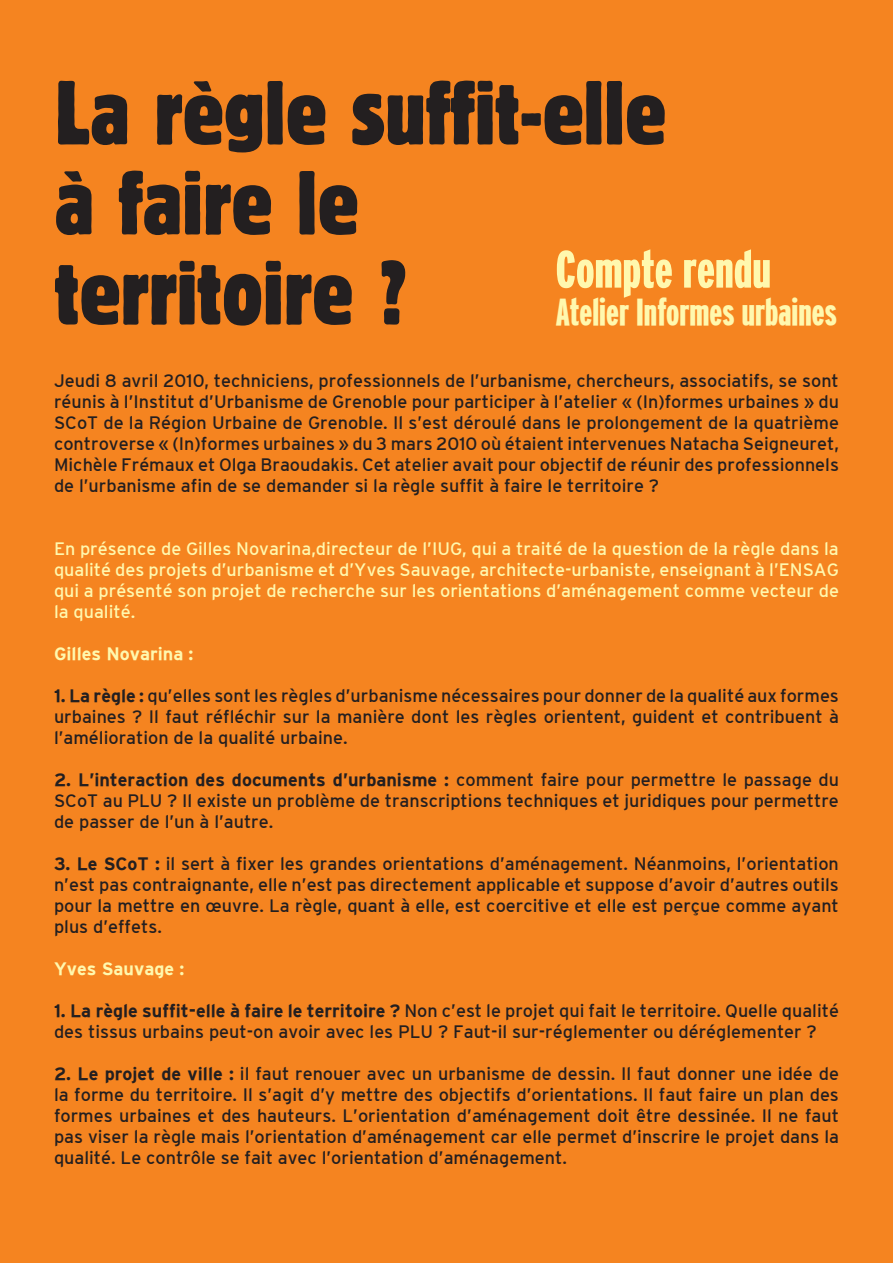
<style>
.page{position:relative;width:893px;height:1263px;background:#f58420}
.page>*{position:absolute;margin:0;border:0;box-sizing:border-box;transform-origin:0 0}
.t1{font:condensed 90px/90px "Block BE";color:#231f20}
.t2{font:52.5px "Interstate Black Compressed";color:#fff8ae}
.t3{font:37.5px "Interstate Black Compressed";color:#fff8ae}
.t4{font:18px/21px "Interstate";color:#231f20;text-align:justify}
.t5{font:18px/21px "Interstate";color:#fff8ae;text-align:justify}
.t6{font:700 18px "Interstate";color:#fff8ae}
.s1{font-weight:700}
</style>
<div class="page">
<p class="t1" style="left:55px;top:65px;width:613px">La règle suffit-elle à faire le</p>
<p class="t1" style="left:55px;top:245px;width:354px">territoire ?</p>
<p class="t2" style="left:556px;top:240px;width:217px">Compte rendu</p>
<p class="t3" style="left:556px;top:291px;width:283px">Atelier Informes urbaines</p>
<p class="t4" style="left:54px;top:370px;width:786px">Jeudi 8 avril 2010, techniciens, professionnels de l’urbanisme, chercheurs, associatifs, se sont réunis à l’Institut d’Urbanisme de Grenoble pour participer à l’atelier « (In)formes urbaines » du SCoT de la Région Urbaine de Grenoble. Il s’est déroulé dans le prolongement de la quatrième controverse « (In)formes urbaines » du 3 mars 2010 où étaient intervenues Natacha Seigneuret, Michèle Frémaux et Olga Braoudakis. Cet atelier avait pour objectif de réunir des professionnels de l’urbanisme afin de se demander si la règle suffit à faire le territoire ?</p>
<p class="t5" style="left:54px;top:538px;width:786px">En présence de Gilles Novarina,directeur de l’IUG, qui a traité de la question de la règle dans la qualité des projets d’urbanisme et d’Yves Sauvage, architecte-urbaniste, enseignant à l’ENSAG qui a présenté son projet de recherche sur les orientations d’aménagement comme vecteur de la qualité.</p>
<p class="t6" style="left:54px;top:643px;width:141px">Gilles Novarina :</p>
<p class="t4" style="left:54px;top:685px;width:786px"><span class="s1">1. La règle :</span> qu’elles sont les règles d’urbanisme nécessaires pour donner de la qualité aux formes urbaines ? Il faut réfléchir sur la manière dont les règles orientent, guident et contribuent à l’amélioration de la qualité urbaine.</p>
<p class="t4" style="left:54px;top:769px;width:786px"><span class="s1">2. L’interaction des documents d’urbanisme :</span> comment faire pour permettre le passage du SCoT au PLU ? Il existe un problème de transcriptions techniques et juridiques pour permettre de passer de l’un à l’autre.</p>
<p class="t4" style="left:54px;top:853px;width:786px"><span class="s1">3. Le SCoT :</span> il sert à fixer les grandes orientations d’aménagement. Néanmoins, l’orientation n’est pas contraignante, elle n’est pas directement applicable et suppose d’avoir d’autres outils pour la mettre en œuvre. La règle, quant à elle, est coercitive et elle est perçue comme ayant plus d’effets.</p>
<p class="t6" style="left:54px;top:958px;width:132px">Yves Sauvage :</p>
<p class="t4" style="left:54px;top:1000px;width:786px"><span class="s1">1. La règle suffit-elle à faire le territoire ?</span> Non c’est le projet qui fait le territoire. Quelle qualité des tissus urbains peut-on avoir avec les PLU ? Faut-il sur-réglementer ou déréglementer ?</p>
<p class="t4" style="left:54px;top:1063px;width:786px"><span class="s1">2. Le projet de ville :</span> il faut renouer avec un urbanisme de dessin. Il faut donner une idée de la forme du territoire. Il s’agit d’y mettre des objectifs d’orientations. Il faut faire un plan des formes urbaines et des hauteurs. L’orientation d’aménagement doit être dessinée. Il ne faut pas viser la règle mais l’orientation d’aménagement car elle permet d’inscrire le projet dans la qualité. Le contrôle se fait avec l’orientation d’aménagement.</p>
</div>
